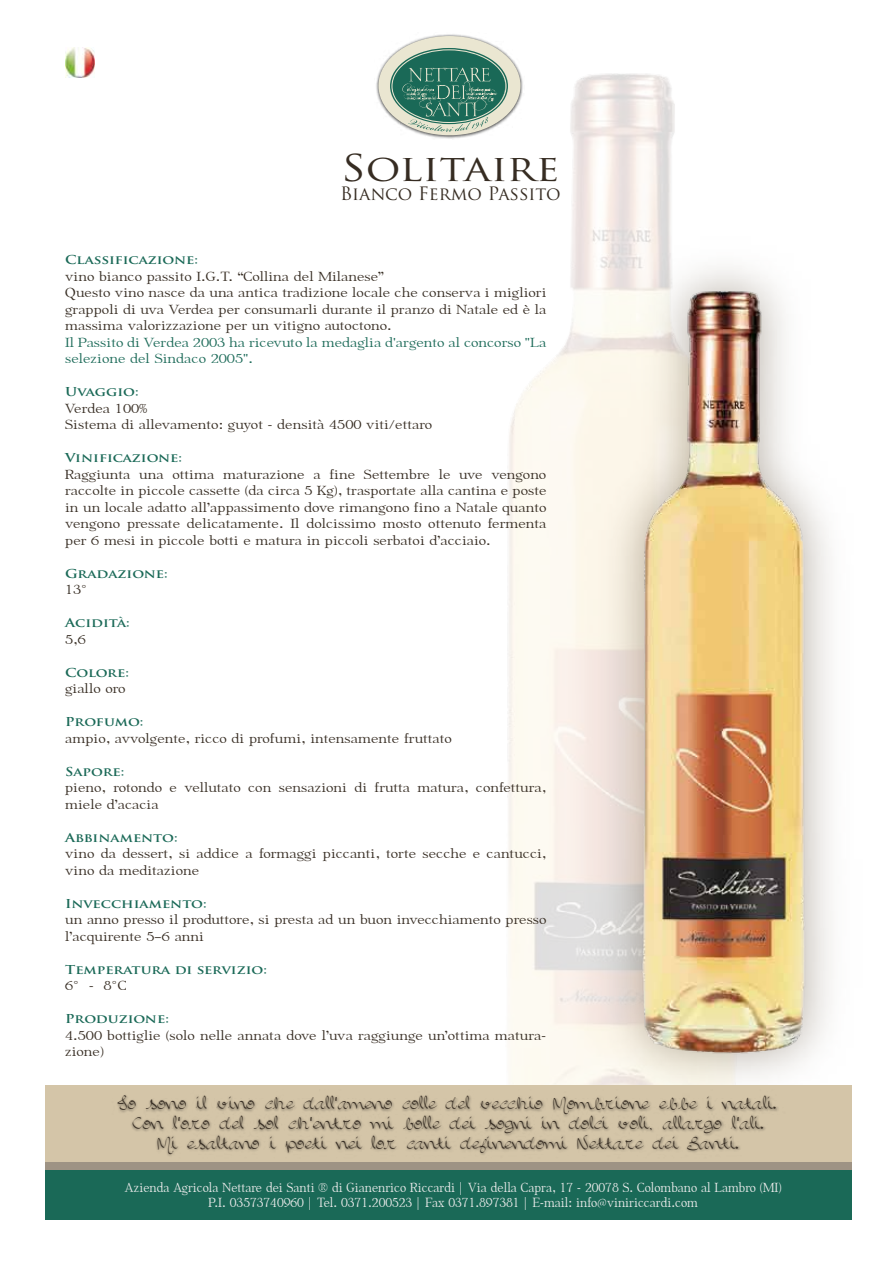
<style>
.page{position:relative;width:893px;height:1263px;background:#fff}
.page>*{position:absolute;margin:0;border:0;box-sizing:border-box;transform-origin:0 0}
.t1{font:36px "Trajan Pro";color:#362c22;scale:1.2 1}
.t2{font:18px "Trajan Pro";color:#362c22}
.t3{font:16.35px/19.5px "Allura Script";color:#362c22;text-align:center;scale:1.2 1}
.t4{font:13.5px/16.5px "Aabced Roman";color:#362c22;scale:1.2 1}
.t5{font:13.5px/15px "Aabced Roman";color:#eeeded;text-align:center}
.t6{font:13.5px/16.5px "Aabced Roman";color:#1a6957;scale:1.2 1}
.t7{font:700 12px "Trajan Pro";color:#1a6957;scale:1.2 1}
</style>
<div class="page">
<img style="left:570px;top:73px;width:105px;height:54px">
<img style="left:507px;top:127px;width:325px;height:945px">
<img style="left:376px;top:34px;width:148px;height:105px">
<div style="left:378px;top:36px;width:142px;height:99px;background:#eae6d1;border-radius:50%"></div>
<svg style="left:389px;top:47px;width:120px;height:85px"></svg>
<img style="left:51px;top:1072px;width:794px;height:90px">
<div style="left:46px;top:1162px;width:806px;height:17px;background:#9e9384"></div>
<div style="left:46px;top:1170px;width:806px;height:50px;background:#1a6957"></div>
<img style="left:65px;top:48px;width:30px;height:30px">
<h1 class="t1" style="left:341px;top:145px;width:184px">Solitaire</h1>
<h2 class="t2" style="left:340px;top:182px;width:222px">Bianco Fermo Passito</h2>
<p class="t7" style="left:65px;top:252px;width:112px">Classificazione:</p>
<p class="t4" style="left:65px;top:268px;width:403px">vino bianco passito I.G.T. “Collina del Milanese”<br>Questo vino nasce da una antica tradizione locale che conserva i migliori grappoli di uva Verdea per consumarli durante il pranzo di Natale ed è la massima valorizzazione per un vitigno autoctono.</p>
<p class="t6" style="left:65px;top:334px;width:403px">Il Passito di Verdea 2003 ha ricevuto la medaglia d'argento al concorso "La selezione del Sindaco 2005".</p>
<p class="t7" style="left:65px;top:384px;width:63px">Uvaggio:</p>
<p class="t4" style="left:65px;top:400px;width:307px">Verdea 100%<br>Sistema di allevamento: guyot - densità 4500 viti/ettaro</p>
<p class="t7" style="left:65px;top:450px;width:99px">Vinificazione:</p>
<p class="t4" style="left:65px;top:466px;width:403px;text-align:justify">Raggiunta una ottima maturazione a fine Settembre le uve vengono raccolte in piccole cassette (da circa 5 Kg), trasportate alla cantina e poste in un locale adatto all’appassimento dove rimangono fino a Natale quanto vengono pressate delicatamente. Il dolcissimo mosto ottenuto fermenta per 6 mesi in piccole botti e matura in piccoli serbatoi d’acciaio.</p>
<p class="t7" style="left:65px;top:566px;width:87px">Gradazione:</p>
<p class="t4" style="left:65px;top:581px;width:20px">13°</p>
<p class="t7" style="left:65px;top:615px;width:55px">Acidità:</p>
<p class="t4" style="left:65px;top:631px;width:19px">5,6</p>
<p class="t7" style="left:65px;top:665px;width:55px">Colore:</p>
<p class="t4" style="left:65px;top:680px;width:52px">giallo oro</p>
<p class="t7" style="left:65px;top:714px;width:67px">Profumo:</p>
<p class="t4" style="left:65px;top:730px;width:324px">ampio, avvolgente, ricco di profumi, intensamente fruttato</p>
<p class="t7" style="left:65px;top:764px;width:51px">Sapore:</p>
<p class="t4" style="left:65px;top:779px;width:403px">pieno, rotondo e vellutato con sensazioni di frutta matura, confettura, miele d’acacia</p>
<p class="t7" style="left:65px;top:830px;width:95px">Abbinamento:</p>
<p class="t4" style="left:65px;top:845px;width:403px">vino da dessert, si addice a formaggi piccanti, torte secche e cantucci, vino da meditazione</p>
<p class="t7" style="left:65px;top:896px;width:120px">Invecchiamento:</p>
<p class="t4" style="left:65px;top:911px;width:403px">un anno presso il produttore, si presta ad un buon invecchiamento presso l’acquirente 5–6 anni</p>
<p class="t7" style="left:65px;top:962px;width:170px">Temperatura di servizio:</p>
<p class="t4" style="left:65px;top:977px;width:53px">6° - 8°C</p>
<p class="t7" style="left:65px;top:1011px;width:88px">Produzione:</p>
<p class="t4" style="left:65px;top:1027px;width:403px">4.500 bottiglie (solo nelle annata dove l’uva raggiunge un’ottima matura&shy;zione)</p>
<p class="t3" style="left:120px;top:1094px;width:549px">Io sono il vino che dall'ameno colle del vecchio Mombrione ebbe i natali.<br>Con l'oro del sol ch'entro mi bolle dei sogni in dolci voli, allargo l'ali.<br>Mi esaltano i poeti nei lor canti definendomi Nettare dei Santi.</p>
<p class="t5" style="left:125px;top:1180px;width:658px">Azienda Agricola Nettare dei Santi ® di Gianenrico Riccardi | Via della Capra, 17 - 20078 S. Colombano al Lambro (MI)<br>P.I. 03573740960 | Tel. 0371.200523 | Fax 0371.897381 | E-mail: info@viniriccardi.com</p>
</div>
